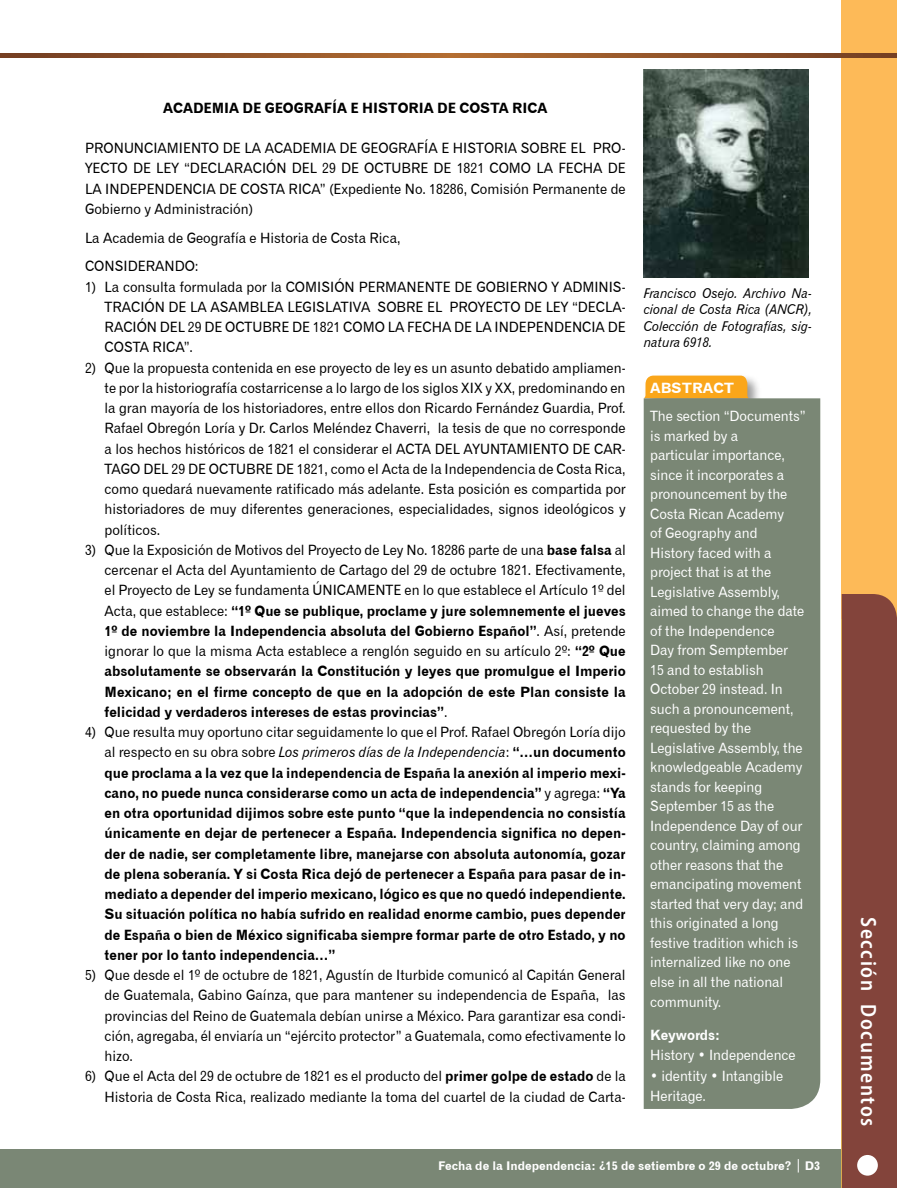
<style>
.page{position:relative;width:897px;height:1188px;background:#fff}
.page>*{position:absolute;margin:0;border:0;box-sizing:border-box;transform-origin:0 0}
.t1{font:600 semi-condensed 22.05px "Myriad Pro";letter-spacing:.08em;color:#fff;scale:.95 1}
.t2{font:14.25px/20.2px "Gothic 720 BT Roman B";color:#000;text-align:justify;scale:.95 1}
.t3{font:14.25px/20.2px "Gothic 720 BT Bold B";color:#000;text-align:justify;scale:.95 1}
.t4{font:14.25px/19.5px "Gothic 720 BT Roman B";letter-spacing:-.005em;color:#fff;scale:.95 1}
.t5{font:14.25px "Gothic 720 BT Italic B";color:#000;scale:.95 1}
.t6{font:14.25px "Gothic 720 BT Bold B";color:#fff;scale:.95 1}
.t7{font:14.25px "Gothic 720 BT Bold B";color:#fff}
.t8{font:13.5px/16.2px "Gothic 720 BT Italic B";letter-spacing:-.005em;color:#000;text-align:justify;scale:.95 1}
.t9{font:12px "Gothic 720 BT Bold B";color:#fff}
.s1{font-family:"Gothic 720 BT Bold B"}
.s2{font-family:"Gothic 720 BT Roman B"}
</style>
<div class="page">
<div style="left:841px;top:0;width:56px;height:775px;background:#fdba58"></div>
<div style="left:0;top:1150px;width:897px;height:38px;background:#7a8775"></div>
<svg style="left:841px;top:594px;width:56px;height:594px"></svg>
<div style="left:857px;top:1155px;width:21px;height:21px;background:#fff;border-radius:50%"></div>
<svg style="left:798px;top:1159px;width:1px;height:14px"></svg>
<div style="left:643px;top:373px;width:119px;height:40px;background:#000;opacity:.4"></div>
<div style="left:644px;top:376px;width:105px;height:22px;background:#faa61a"></div>
<div style="left:644px;top:398px;width:176px;height:711px;background:#7a8775"></div>
<svg style="left:0;top:53px;width:897px;height:4px"></svg>
<img style="left:644px;top:69px;width:165px;height:208px">
<p class="t3" style="left:163px;top:97px;width:406px">ACADEM IA DE GEOGRAFÍA E HISTO RIA DE COSTA RICA</p>
<p class="t2" style="left:85px;top:138px;width:570px">PRONUNCIAMIENTO DE LA ACADEMIA DE GEOGRAFÍA E HISTORIA SOBRE EL PRO-YECTO DE LEY “DECLARACIÓN DEL 29 DE OCTUBRE DE 1821 COMO LA FECHA DE LA INDEPENDENCIA DE COSTA RICA” (Expediente No. 18286, Comisión Permanente de Gobierno y Administración)</p>
<p class="t2" style="left:85px;top:223px;width:333px;line-height:28.8px">La Academia de Geografía e Historia de Costa Rica,<br>CONSIDERANDO:</p>
<p class="t2" style="left:105px;top:276px;width:550px;text-indent:-19px">1) La consulta formulada por la COMISIÓN PERMANENTE DE GOBIERNO Y ADMINIS-TRACIÓN DE LA ASAMBLEA LEGISLATIVA SOBRE EL PROYECTO DE LEY “DECLA-RACIÓN DEL 29 DE OCTUBRE DE 1821 COMO LA FECHA DE LA INDEPENDENCIA DE COSTA RICA”.</p>
<p class="t2" style="left:105px;top:357px;width:550px;text-indent:-19px">2) Que la propuesta contenida en ese proyecto de ley es un asunto debatido ampliamen&shy;te por la historiografía costarricense a lo largo de los siglos XIX y XX, predominando en la gran mayoría de los historiadores, entre ellos don Ricardo Fernández Guardia, Prof.<br>Rafael Obregón Loría y Dr. Carlos Meléndez Chaverri, la tesis de que no corresponde a los hechos históricos de 1821 el considerar el ACTA DEL AYUNTAMIENTO DE CAR-TAGO DEL 29 DE OCTUBRE DE 1821, como el Acta de la Independencia de Costa Rica, como quedará nuevamente ratificado más adelante. Esta posición es compartida por historiadores de muy diferentes generaciones, especialidades, signos ideológicos y políticos.</p>
<p class="t2" style="left:105px;top:540px;width:550px;text-indent:-19px">3) Que la Exposición de Motivos del Proyecto de Ley No. 18286 parte de una <span class="s1">base falsa</span> al cercenar el Acta del Ayuntamiento de Cartago del 29 de octubre 1821. Efectivamente, el Proyecto de Ley se fundamenta ÚNICAMENTE en lo que establece el Artículo 1º del</p>
<p class="t3" style="left:105px;top:600px;width:550px"><span class="s2">Acta, que establece:</span> “1º Que se publique, proclame y jure solemnemente el jueves<br>1º de noviembre la Independencia absoluta del Gobierno Español”<span class="s2">. Así, pretende</span></p>
<p class="t2" style="left:105px;top:641px;width:550px">ignorar lo que la misma Acta establece a renglón seguido en su artículo 2º: <span class="s1">“2º Que</span></p>
<p class="t3" style="left:105px;top:661px;width:550px">absolutamente se observarán la Constitución y leyes que promulgue el Imperio Mexicano; en el firme concepto de que en la adopción de este Plan consiste la felicidad y verdaderos intereses de estas provincias”<span class="s2">.</span></p>
<p class="t2" style="left:85px;top:722px;width:570px">4) Que resulta muy oportuno citar seguidamente lo que el Prof. Rafael Obregón Loría dijo</p>
<p class="t5" style="left:105px;top:744px;width:550px"><span class="s2">al respecto en su obra sobre</span> Los primeros días de la Independencia<span class="s2">:</span> <span class="s1">“…un documento</span></p>
<p class="t3" style="left:105px;top:762px;width:550px">que proclama a la vez que la independencia de España la anexión al imperio mexi&shy;cano, no puede nunca considerarse como un acta de independencia” <span class="s2">y agrega:</span> “Ya en otra oportunidad dijimos sobre este punto “que la independencia no consistía únicamente en dejar de pertenecer a España. Independencia significa no depen&shy;der de nadie, ser completamente libre, manejarse con absoluta autonomía, gozar de plena soberanía. Y si Costa Rica dejó de pertenecer a España para pasar de in&shy;mediato a depender del imperio mexicano, lógico es que no quedó independiente.<br>Su situación política no había sufrido en realidad enorme cambio, pues depender de España o bien de México significaba siempre formar parte de otro Estado, y no tener por lo tanto independencia…”</p>
<p class="t2" style="left:105px;top:965px;width:550px;text-indent:-19px">5) Que desde el 1º de octubre de 1821, Agustín de Iturbide comunicó al Capitán General de Guatemala, Gabino Gaínza, que para mantener su independencia de España, las provincias del Reino de Guatemala debían unirse a México. Para garantizar esa condi&shy;ción, agregaba, él enviaría un “ejército protector” a Guatemala, como efectivamente lo hizo.</p>
<p class="t2" style="left:85px;top:1066px;width:571px;text-align:right">6) Que el Acta del 29 de octubre de 1821 es el producto del <span class="s1">primer golpe de estado</span> de la<br>Historia de Costa Rica, realizado mediante la toma del cuartel de la ciudad de Carta-</p>
<p class="t8" style="left:644px;top:285px;width:179px">Francisco Osejo. Archivo Na&shy;cional de Costa Rica (ANCR), Colección de Fotografías, sig&shy;natura 6918.</p>
<p class="t7" style="left:650px;top:380px;width:85px">ABSTRACT</p>
<p class="t4" style="left:650px;top:406px;width:165px">The section “Documents” is marked by a<br>particular importance, since it incorporates a pronouncement by the<br>Costa Rican Academy<br>of Geography and<br>History faced with a project that is at the<br>Legislative Assembly, aimed to change the date of the Independence<br>Day from Semptember<br>15 and to establish<br>October 29 instead. In such a pronouncement, requested by the<br>Legislative Assembly, the knowledgeable Academy stands for keeping<br>September 15 as the<br>Independence Day of our country, claiming among other reasons that the emancipating movement started that very day; and this originated a long festive tradition which is internalized like no one else in all the national community.</p>
<p class="t6" style="left:650px;top:1026px;width:75px">Keywords:</p>
<p class="t4" style="left:650px;top:1045px;width:155px">History • Independence</p>
<p class="t4" style="left:650px;top:1065px;width:141px;line-height:20.2px">• identity • Intangible<br>Heritage.</p>
<p class="t9" style="left:438px;top:1158px;width:383px">Fecha de la Independencia: ¿15 de setiembre o 29 de octubre? D3</p>
<h1 class="t1" style="left:882px;top:917px;width:222px;rotate:90deg">Sección Documentos</h1>
</div>
